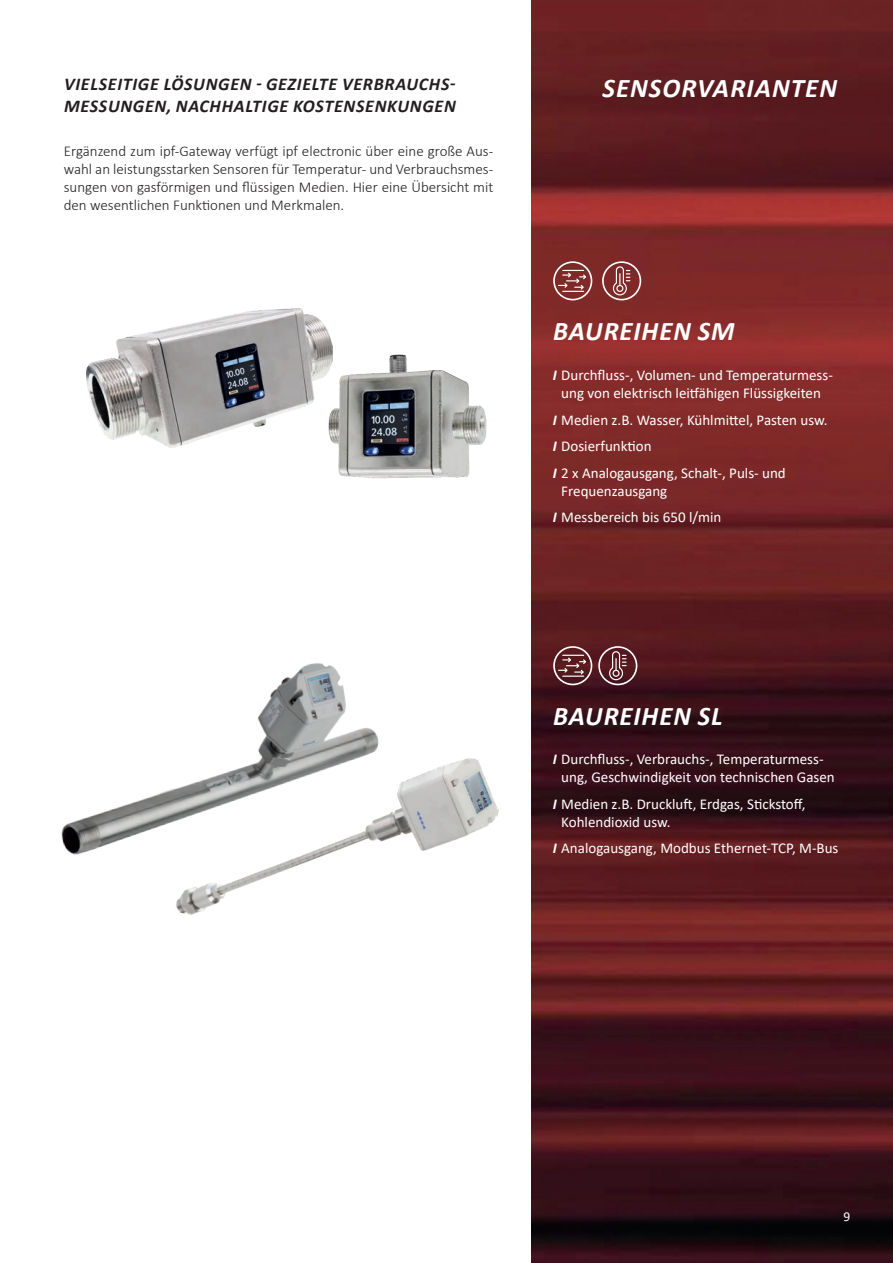
<style>
.page{position:relative;width:893px;height:1263px;background:#fff}
.page>*{position:absolute;margin:0;border:0;box-sizing:border-box;transform-origin:0 0}
.t1{font:italic 700 27px "Calibri";letter-spacing:.035em;color:#fff}
.t2{font:italic 700 18px "Calibri";letter-spacing:.04em;color:#231f20}
.t3{font:15px/18px "Calibri";color:#fff}
.t4{font:300 15px/18px "Calibri";color:#231f20;text-align:justify}
.t5{font:13.5px "Calibri";color:#fff}
.s1{font-weight:700;font-style:italic}
</style>
<div class="page">
<img style="left:61px;top:663px;width:285px;height:192px">
<img style="left:175px;top:708px;width:324px;height:207px">
<img style="left:531px;top:0;width:362px;height:1263px">
<img style="left:332px;top:351px;width:155px;height:128px">
<div style="left:553px;top:261px;width:39px;height:39px;border:2px solid #fff;border-radius:50%"></div>
<svg style="left:559px;top:270px;width:28px;height:22px"></svg>
<svg style="left:612px;top:266px;width:18px;height:30px"></svg>
<div style="left:602px;top:261px;width:39px;height:39px;border:2px solid #fff;border-radius:50%"></div>
<hr style="left:563px;top:675px;width:21px;height:2px;background:#fff">
<div style="left:553px;top:646px;width:39px;height:39px;border:2px solid #fff;border-radius:50%"></div>
<svg style="left:559px;top:655px;width:28px;height:20px"></svg>
<svg style="left:608px;top:651px;width:18px;height:30px"></svg>
<div style="left:598px;top:646px;width:39px;height:39px;border:2px solid #fff;border-radius:50%"></div>
<img style="left:86px;top:308px;width:246px;height:139px">
<p class="t2" style="left:64px;top:71px;width:392px">VIELSEITIGE LÖSUNGEN - GEZIELTE VERBRAUCHS-</p>
<h1 class="t1" style="left:602px;top:69px;width:236px">SENSORVARIANTEN</h1>
<p class="t2" style="left:64px;top:93px;width:393px">MESSUNGEN, NACHHALTIGE KOSTENSENKUNGEN</p>
<p class="t4" style="left:64px;top:142px;width:431px">Ergänzend zum ipf-Gateway verfügt ipf electronic über eine große Aus&shy;wahl an leistungsstarken Sensoren für Temperatur- und Verbrauchsmes&shy;sungen von gasförmigen und flüssigen Medien. Hier eine Übersicht mit den wesentlichen Funktionen und Merkmalen.</p>
<h1 class="t1" style="left:553px;top:312px;width:183px">BAUREIHEN SM</h1>
<p class="t3" style="left:553px;top:366px;width:281px;text-align:center"><span class="s1">I</span> Durchfluss-, Volumen- und Temperaturmess&shy;ung von elektrisch leitfähigen Flüssigkeiten</p>
<p class="t3" style="left:553px;top:406px;width:276px;line-height:26.5px"><span class="s1">I</span> Medien z.B. Wasser, Kühlmittel, Pasten usw.<br><span class="s1">I</span> Dosierfunktion<br><span class="s1">I</span> 2 x Analogausgang, Schalt-, Puls- und</p>
<p class="t3" style="left:553px;top:477px;width:170px;line-height:26.5px;text-indent:9px">Frequenzausgang<br><span class="s1">I</span> Messbereich bis 650 l/min</p>
<h1 class="t1" style="left:553px;top:696px;width:171px">BAUREIHEN SL</h1>
<p class="t3" style="left:561px;top:750px;width:275px;text-indent:-9px"><span class="s1">I</span> Durchfluss-, Verbrauchs-, Temperaturmess&shy;ung, Geschwindigkeit von technischen Gasen</p>
<p class="t3" style="left:561px;top:794px;width:246px;text-indent:-8px"><span class="s1">I</span> Medien z.B. Druckluft, Erdgas, Stickstoff,<br>Kohlendioxid usw.</p>
<p class="t3" style="left:553px;top:839px;width:287px"><span class="s1">I</span> Analogausgang, Modbus Ethernet-TCP, M-Bus</p>
<p class="t5" style="left:844px;top:1207px;width:8px">9</p>
</div>
